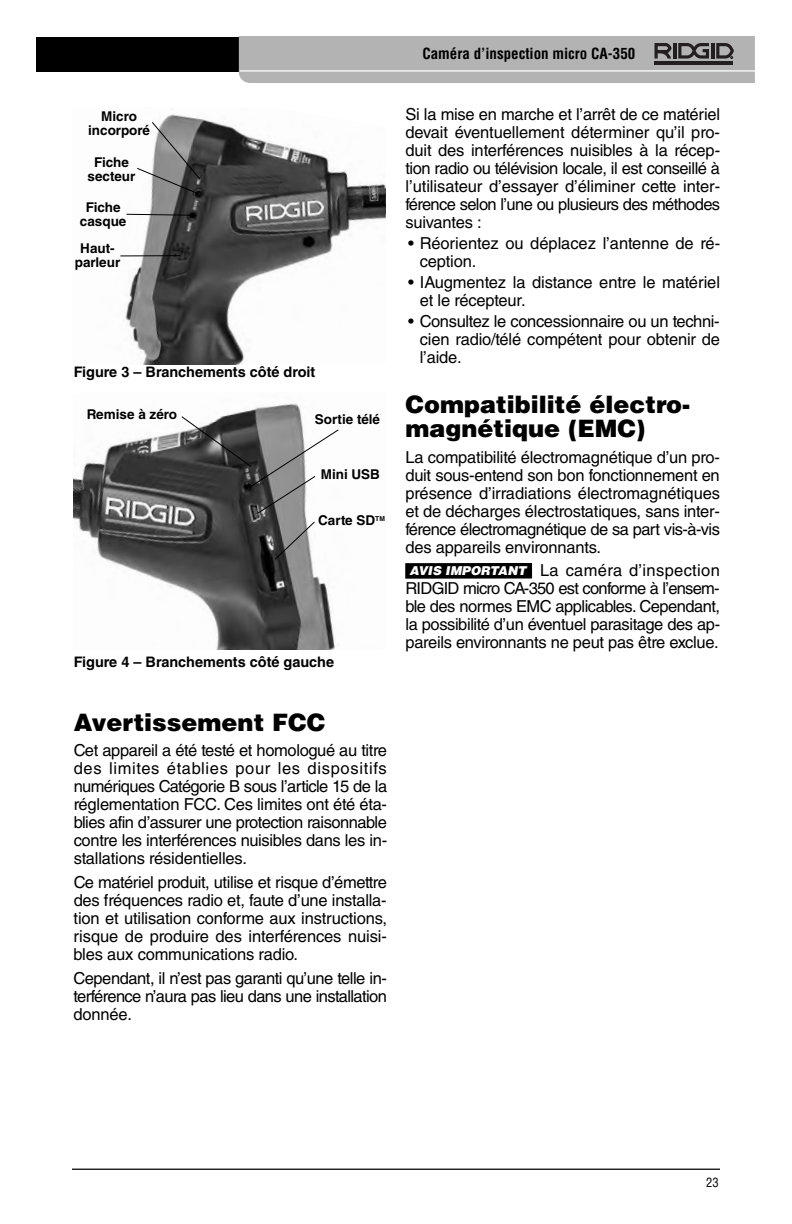
<style>
.page{position:relative;width:792px;height:1224px;background:#fff}
.page>*{position:absolute;margin:0;border:0;box-sizing:border-box;transform-origin:0 0}
.t1{font:900 24px/24px "Helvetica LT Std";color:#000}
.t2{font:16.4px/18px "Helvetica LT Std";letter-spacing:-.015em;color:#000;text-align:justify}
.t3{font:700 condensed 15px "Helvetica LT Std";color:#000}
.t4{font:700 14.4px "Helvetica LT Std";color:#000}
.t5{font:700 13.6px/14px "Helvetica LT Std";color:#000;text-align:center}
.t6{font:condensed 12.6px "Helvetica LT Std";color:#000}
.t7{font:italic 900 12.2px "Helvetica LT Std";color:#fff}
</style>
<div class="page">
<div style="left:36px;top:37px;width:353px;height:34px;background:#000"></div>
<svg style="left:239px;top:36px;width:516px;height:47px;background:#afafaf"></svg>
<hr style="left:72px;top:1169px;width:648px;height:1px;background:#000">
<img style="left:120px;top:114px;width:266px;height:251px">
<img style="left:74px;top:403px;width:261px;height:247px">
<hr style="left:120px;top:255px;width:60px;height:1px;background:#000">
<svg style="left:125px;top:213px;width:72px;height:3px"></svg>
<svg style="left:136px;top:121px;width:65px;height:74px"></svg>
<svg style="left:274px;top:521px;width:42px;height:40px;background:#898989"></svg>
<svg style="left:180px;top:415px;width:159px;height:99px"></svg>
<div style="left:405px;top:563px;width:127px;height:16px;background:#000"></div>
<p class="t5" style="left:88px;top:111px;width:63px">Micro incorporé</p>
<p class="t5" style="left:88px;top:157px;width:49px">Fiche secteur</p>
<p class="t5" style="left:80px;top:202px;width:48px">Fiche casque</p>
<p class="t5" style="left:75px;top:243px;width:47px">Haut&shy;parleur</p>
<p class="t4" style="left:74px;top:367px;width:243px">Figure 3 – Branchements côté droit</p>
<p class="t5" style="left:87px;top:409px;width:92px">Remise à zéro</p>
<p class="t5" style="left:315px;top:414px;width:67px">Sortie télé</p>
<p class="t5" style="left:321px;top:469px;width:61px">Mini USB</p>
<p class="t5" style="left:318px;top:515px;width:68px">Carte SD<sup>TM</sup></p>
<p class="t4" style="left:74px;top:657px;width:262px">Figure 4 – Branchements côté gauche</p>
<h1 class="t1" style="left:74px;top:712px;width:253px">Avertissement FCC</h1>
<p class="t2" style="left:74px;top:743px;width:315px">Cet appareil a été testé et homologué au titre des limites établies pour les dispositifs numériques Catégorie B sous l’article 15 de la réglementation FCC. Ces limites ont été éta - blies afin d’assurer une protection raisonnable contre les interférences nuisibles dans les in&shy;stallations résidentielles.</p>
<p class="t2" style="left:74px;top:875px;width:315px">Ce matériel produit, utilise et risque d’émettre des fréquences radio et, faute d’une installa&shy;tion et utilisation conforme aux instructions, risque de produire des interférences nuisi&shy;bles aux communications radio.</p>
<p class="t2" style="left:74px;top:970px;width:315px">Cependant, il n’est pas garanti qu’une telle in&shy;terférence n’aura pas lieu dans une installation donnée.</p>
<p class="t3" style="left:422px;top:47px;width:214px">Caméra d’inspection micro CA-350</p>
<p class="t2" style="left:405px;top:107px;width:316px">Si la mise en marche et l’arrêt de ce matériel devait éventuellement déterminer qu’il pro&shy;duit des interférences nuisibles à la récep&shy;tion radio ou télévision locale, il est conseillé à l’utilisateur d’essayer d’éliminer cette inter&shy;férence selon l’une ou plusieurs des méthodes suivantes :</p>
<p class="t2" style="left:420px;top:236px;width:302px;text-indent:-12px">• Réorientez ou déplacez l’antenne de ré&shy;ception.</p>
<p class="t2" style="left:420px;top:275px;width:302px;text-indent:-12px">• IAugmentez la distance entre le matériel et le récepteur.</p>
<p class="t2" style="left:420px;top:314px;width:302px;text-indent:-12px">• Consultez le concessionnaire ou un techni&shy;cien radio/télé compétent pour obtenir de l’aide.</p>
<h1 class="t1" style="left:405px;top:395px;width:286px">Compatibilité électro&shy;magnétique (EMC)</h1>
<p class="t2" style="left:405px;top:449px;width:316px">La compatibilité électromagnétique d’un pro&shy;duit sous-entend son bon fonctionnement en présence d’irradiations électromagnétiques et de décharges électrostatiques, sans inter&shy;férence électromagnétique de sa part vis-à-vis des appareils environnants.</p>
<p class="t2" style="left:405px;top:563px;width:316px;text-indent:135px">La caméra d’inspection RIDGID micro CA-350 est conforme à l’ensem&shy;ble des normes EMC applicables. Cependant, la possibilité d’un éventuel parasitage des ap&shy;pareils environnants ne peut pas être exclue.</p>
<p class="t7" style="left:409px;top:566px;width:118px">AVIS IMPORTANT</p>
<p class="t6" style="left:706px;top:1177px;width:14px">23</p>
</div>
